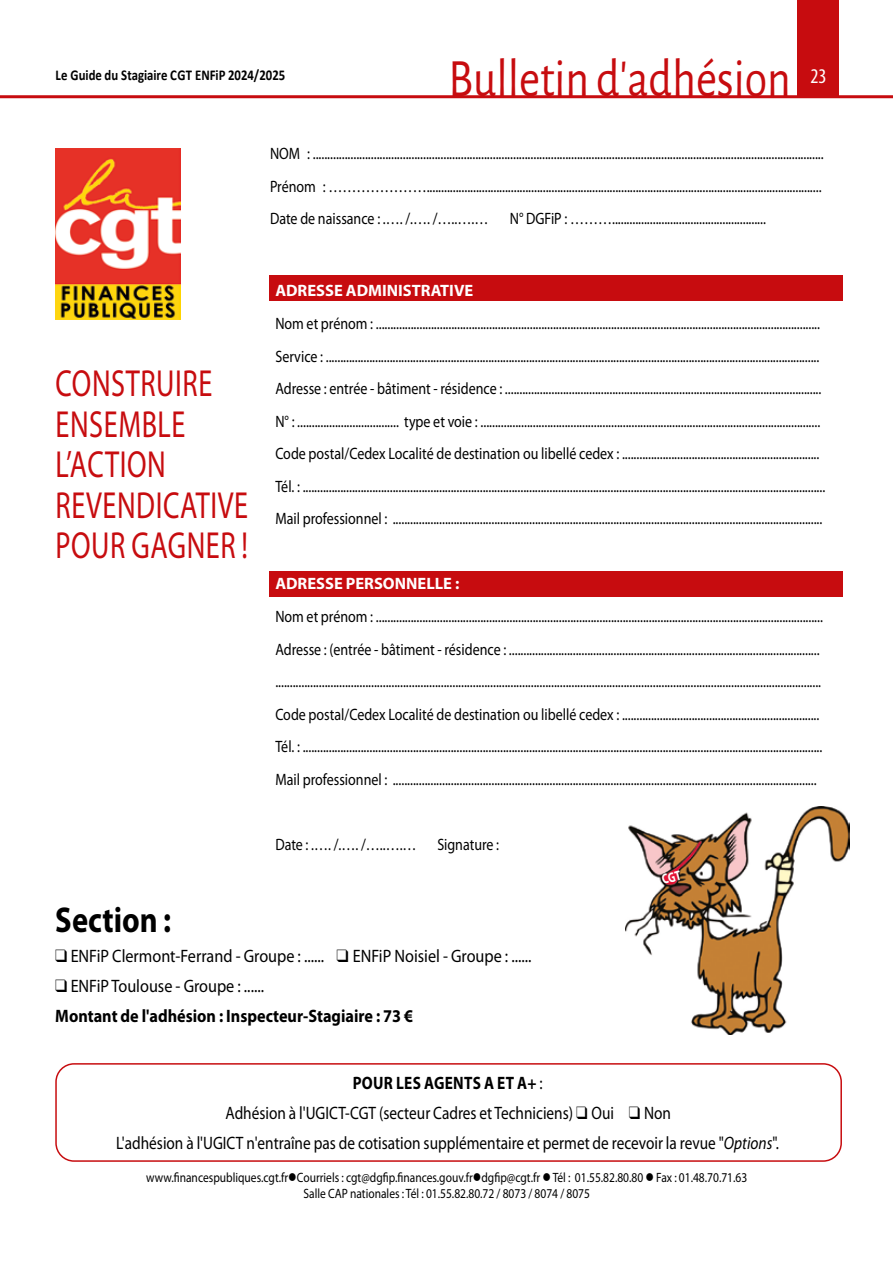
<style>
.page{position:relative;width:893px;height:1263px;background:#fff}
.page>*{position:absolute;margin:0;border:0;box-sizing:border-box;transform-origin:0 0}
.t1{font:54px "Alegreya Sans";color:#c70c0f;scale:.85 1}
.t2{font:37.8px/40.5px "Myriad Pro";letter-spacing:.02em;color:#c70c0f;scale:.75 1}
.t3{font:700 36px "Myriad Pro";color:#000;scale:.85 1}
.t4{font:condensed 21px "Myriad Pro";color:#fff}
.t5{font:18px/30.2px "Myriad Pro";color:#000;text-align:center;scale:.85 1}
.t6{font:700 18px/30.2px "Myriad Pro";color:#000;scale:.9 1}
.t7{font:18px "Myriad Pro";color:#000;scale:.9 1}
.t8{font:16.5px/32.5px "Myriad Pro";color:#000;scale:.85 1}
.t9{font:700 16.5px "Myriad Pro";color:#fff}
.t10{font:700 15px "Calibri";color:#000;scale:.85 1}
.t11{font:13.5px/16.2px "Myriad Pro";color:#000;text-align:center;scale:.85 1}
.s1{font-weight:400}
.s2{font-weight:700}
.s3{font-style:italic}
</style>
<div class="page">
<div style="left:798px;top:0;width:41px;height:96px;background:#c70c0f"></div>
<hr style="left:0;top:95px;width:893px;height:3px;background:#c70c0f">
<div style="left:269px;top:276px;width:573px;height:25px;background:#c70c0f"></div>
<div style="left:269px;top:571px;width:573px;height:26px;background:#c70c0f"></div>
<img style="left:55px;top:149px;width:126px;height:170px">
<div style="left:55px;top:1063px;width:787px;height:99px;border:2px solid #c70c0f;border-radius:18px"></div>
<img style="left:625px;top:806px;width:224px;height:228px">
<svg style="left:661px;top:870px;width:21px;height:14px"></svg>
<h1 class="t1" style="left:448px;top:42px;width:404px">Bulletin d'adhésion</h1>
<p class="t10" style="left:56px;top:65px;width:272px">Le Guide du Stagiaire CGT ENFiP 2024/2025</p>
<p class="t4" style="left:810px;top:63px;width:18px">23</p>
<p class="t8" style="left:270px;top:137px;width:653px">NOM : ................................................................................................................................................................................<br>Prénom : …………………........................................................................................................................................<br>Date de naissance : .…. /.…. /…..….…</p>
<p class="t8" style="left:510px;top:202px;width:303px">N° DGFiP : ……….....................................................</p>
<h2 class="t2" style="left:56px;top:363px;width:258px">CONSTRUIRE<br>ENSEMBLE<br>L’ACTION<br>REVENDICATIVE<br>POUR GAGNER !</h2>
<p class="t9" style="left:275px;top:280px;width:199px">ADRESSE ADMINISTRATIVE</p>
<p class="t8" style="left:275px;top:307px;width:648px">Nom et prénom : .........................................................................................................................................................<br>Service : ..........................................................................................................................................................................<br>Adresse : entrée - bâtiment - résidence : .............................................................................................................<br>N° : ................................... type et voie : .....................................................................................................................<br>Code postal/Cedex Localité de destination ou libellé cedex : ....................................................................<br>Tél. : ....................................................................................................................................................................................<br>Mail professionnel : ....................................................................................................................................................</p>
<p class="t9" style="left:275px;top:573px;width:186px">ADRESSE PERSONNELLE :</p>
<p class="t8" style="left:275px;top:600px;width:646px">Nom et prénom : ..........................................................................................................................................................<br>Adresse : (entrée - bâtiment - résidence : ........................................................................................................... ............................................................................................................................................................................................<br>Code postal/Cedex Localité de destination ou libellé cedex : ....................................................................<br>Tél. : ...................................................................................................................................................................................<br>Mail professionnel : ..................................................................................................................................................</p>
<p class="t8" style="left:275px;top:828px;width:168px">Date : .…. /.…. /…..….…</p>
<p class="t8" style="left:437px;top:828px;width:74px">Signature :</p>
<h3 class="t3" style="left:55px;top:896px;width:138px">Section :</h3>
<p class="t7" style="left:55px;top:945px;width:531px">❑ ENFiP Clermont-Ferrand - Groupe : ...... ❑ ENFiP Noisiel - Groupe : ......</p>
<p class="t6" style="left:55px;top:970px;width:399px">❑ <span class="s1">ENFiP Toulouse - Groupe : ......<br></span>Montant de l'adhésion : Inspecteur-Stagiaire : 73 €</p>
<p class="t5" style="left:116px;top:1068px;width:781px"><span class="s2">POUR LES AGENTS A ET A+</span> :<br>Adhésion à l'UGICT-CGT (secteur Cadres et Techniciens) ❑ Oui ❑ Non<br>L'adhésion à l'UGICT n'entraîne pas de cotisation supplémentaire et permet de recevoir la revue "<span class="s3">Options</span>".</p>
<p class="t11" style="left:146px;top:1169px;width:709px">www.financespubliques.cgt.fr●Courriels : cgt@dgfip.finances.gouv.fr●dgfip@cgt.fr ● Tél : 01.55.82.80.80 ● Fax : 01.48.70.71.63<br>Salle CAP nationales : Tél : 01.55.82.80.72 / 8073 / 8074 / 8075</p>
</div>
